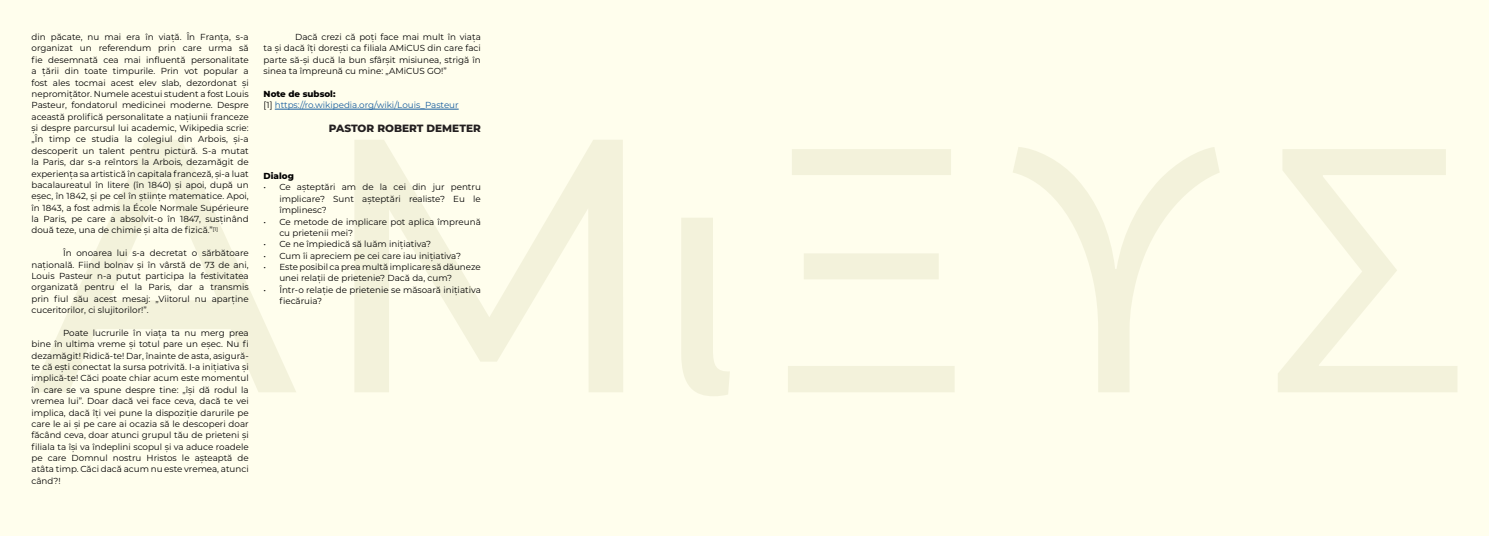
<style>
.page{position:relative;width:1489px;height:536px;background:#fff}
.page>*{position:absolute;margin:0;border:0;box-sizing:border-box;transform-origin:0 0}
.t1{font:800 10.5px "Montserrat";color:#231f20}
.t2{font:8.75px/11.4px "Montserrat";color:#000;text-align:justify}
.t3{font:8.75px "Montserrat";color:#175d9e}
.t4{font:800 8.75px "Montserrat";color:#000}
.s1{color:#000}
</style>
<div class="page">
<div style="left:0;top:0;width:1488px;height:536px;background:#fffeed"></div>
<svg style="left:32px;top:140px;width:264px;height:252px"></svg>
<svg style="left:354px;top:140px;width:269px;height:252px"></svg>
<svg style="left:681px;top:218px;width:49px;height:178px"></svg>
<svg style="left:788px;top:149px;width:166px;height:243px"></svg>
<svg style="left:1013px;top:147px;width:206px;height:245px"></svg>
<svg style="left:1278px;top:149px;width:179px;height:243px"></svg>
<hr style="left:275px;top:109px;width:183px;height:1px;background:#175d9e">
<p class="t2" style="left:31px;top:31px;width:219px">din păcate, nu mai era în viață. În Franța, s-a organizat un referendum prin care urma să fie desemnată cea mai influentă personalitate a țării din toate timpurile. Prin vot popular a fost ales tocmai acest elev slab, dezordonat și nepromițător. Numele acestui student a fost Louis Pasteur, fondatorul medicinei moderne. Despre această prolifică personalitate a națiunii franceze și despre parcursul lui academic, Wikipedia scrie: „În timp ce studia la colegiul din Arbois, și-a descoperit un talent pentru pictură. S-a mutat la Paris, dar s-a reîntors la Arbois, dezamăgit de experiența sa artistică în capitala franceză, și-a luat bacalaureatul în litere (în 1840) și apoi, după un eșec, în 1842, și pe cel în științe matematice. Apoi, în 1843, a fost admis la École Normale Supérieure la Paris, pe care a absolvit-o în 1847, susținând două teze, una de chimie și alta de fizică.”<sup>[1]</sup></p>
<p class="t2" style="left:31px;top:247px;width:219px;text-indent:32px">În onoarea lui s-a decretat o sărbătoare națională. Fiind bolnav și în vârstă de 73 de ani, Louis Pasteur n-a putut participa la festivitatea organizată pentru el la Paris, dar a transmis prin fiul său acest mesaj: „Viitorul nu aparține cuceritorilor, ci slujitorilor!”.</p>
<p class="t2" style="left:31px;top:327px;width:219px;text-indent:32px">Poate lucrurile în viața ta nu merg prea bine în ultima vreme și totul pare un eșec. Nu fi dezamăgit! Ridică-te! Dar, înainte de asta, asigură&shy;te că ești conectat la sursa potrivită. I-a inițiativa și implică-te! Căci poate chiar acum este momentul în care se va spune despre tine: „își dă rodul la vremea lui”. Doar dacă vei face ceva, dacă te vei implica, dacă îți vei pune la dispoziție darurile pe care le ai și pe care ai ocazia să le descoperi doar făcând ceva, doar atunci grupul tău de prieteni și filiala ta își va îndeplini scopul și va aduce roadele pe care Domnul nostru Hristos le așteaptă de atâta timp. Căci dacă acum nu este vremea, atunci când?!</p>
<p class="t2" style="left:263px;top:31px;width:219px;text-indent:32px">Dacă crezi că poți face mai mult în viața ta și dacă îți dorești ca filiala AMiCUS din care faci parte să-și ducă la bun sfârșit misiunea, strigă în sinea ta împreună cu mine: „AMiCUS GO!”</p>
<p class="t4" style="left:263px;top:87px;width:73px">Note de subsol:</p>
<p class="t3" style="left:263px;top:99px;width:196px"><span class="s1">[1]</span> https://ro.wikipedia.org/wiki/Louis_Pasteur</p>
<p class="t1" style="left:329px;top:121px;width:153px">PASTOR ROBERT DEMETER</p>
<p class="t4" style="left:263px;top:169px;width:32px">Dialog</p>
<p class="t2" style="left:279px;top:181px;width:203px;text-indent:-16px">• Ce așteptări am de la cei din jur pentru implicare? Sunt așteptări realiste? Eu le împlinesc?</p>
<p class="t2" style="left:279px;top:215px;width:203px;text-indent:-16px">• Ce metode de implicare pot aplica împreună cu prietenii mei?</p>
<p class="t2" style="left:263px;top:238px;width:169px">• Ce ne împiedică să luăm inițiativa?</p>
<p class="t2" style="left:263px;top:249px;width:199px">• Cum îi apreciem pe cei care iau inițiativa?</p>
<p class="t2" style="left:279px;top:261px;width:203px;text-indent:-16px">• Este posibil ca prea multă implicare să dăuneze unei relații de prietenie? Dacă da, cum?</p>
<p class="t2" style="left:279px;top:284px;width:203px;text-indent:-16px">• Într-o relație de prietenie se măsoară inițiativa fiecăruia?</p>
</div>
